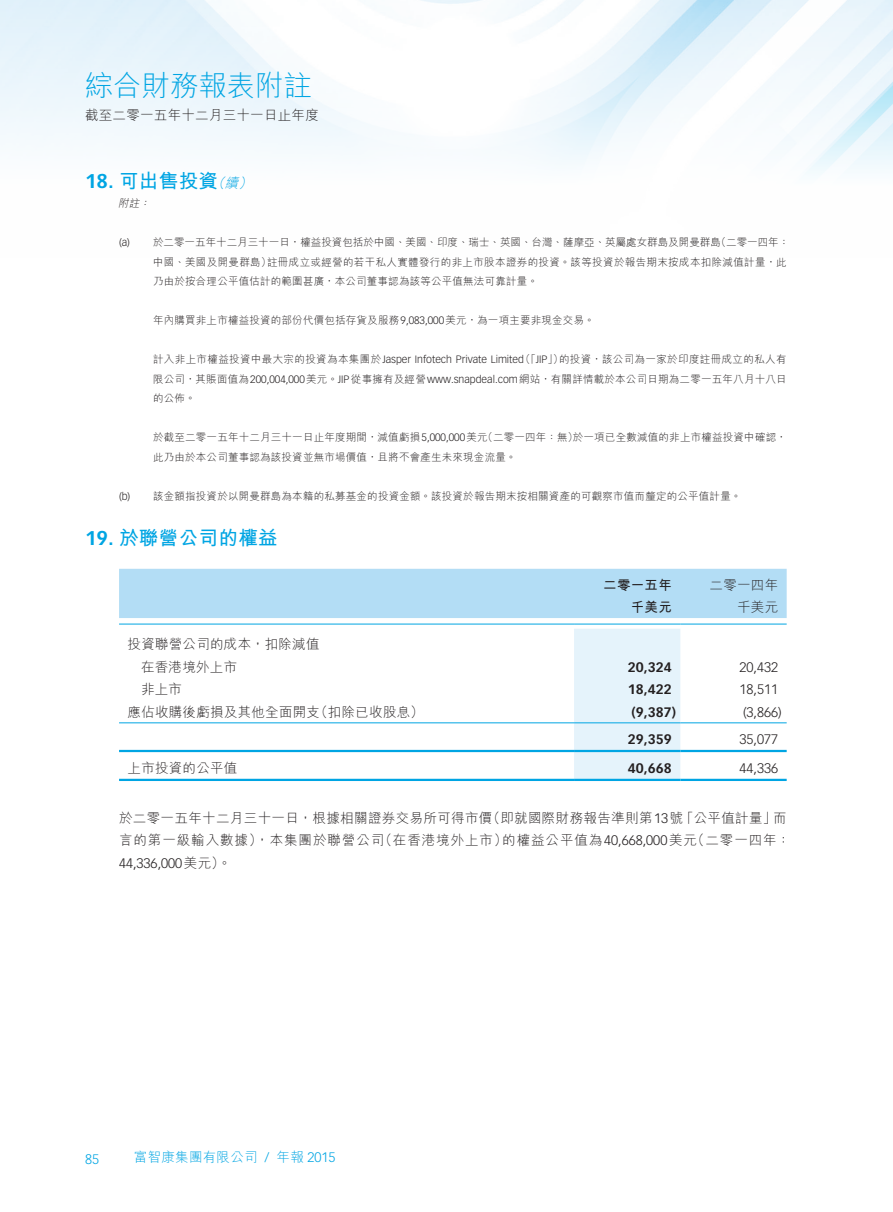
<style>
.page{position:relative;width:893px;height:1212px;background:#fff}
.page>*{position:absolute;margin:0;border:0;box-sizing:border-box;transform-origin:0 0}
.t1{font:300 28.5px "M Hei HK";letter-spacing:-.005em;color:#00a5e3}
._01_H1{font:700 19.5px "M Hei HK";letter-spacing:.02em;color:#00a5e3}
._00_txt{font:300 13.5px/22.5px "M Hei HK";letter-spacing:.025em;color:#231f20}
._50_Table_txt{font:300 13.5px "M Hei HK";letter-spacing:.02em;color:#231f20}
._50_Table_txt-2{font:700 13.5px "Vectora LT Std";color:#231f20}
._50_Table_txt-3{font:300 13.5px "Vectora LT Std";color:#231f20}
.t2{font:300 13.5px "M Hei HK";letter-spacing:.02em;color:#00a5e3}
._50_Table_txt-4{font:700 13.5px "M Hei HK";letter-spacing:.02em;color:#231f20}
.t3{font:300 13.5px "Vectora LT Std";color:#00a5e3}
._06_Notes{font:300 10.5px/19.5px "M Hei HK";letter-spacing:.02em;color:#231f20}
._06_Notes-2{font:italic 300 10.5px "M Hei HK";color:#231f20}
.s1{font-family:"Vectora LT Std"}
.s2{font-weight:300;font-style:italic;font-size:13.5px}
</style>
<div class="page">
<img style="left:0;top:0;width:893px;height:175px">
<div style="left:119px;top:569px;width:668px;height:49px;background:#b3ddf5"></div>
<div style="left:574px;top:629px;width:106px;height:150px;background:#e5f3fb"></div>
<hr style="left:119px;top:624px;width:455px;height:1px;background:#00a5e3">
<hr style="left:574px;top:624px;width:106px;height:1px;background:#00a5e3">
<hr style="left:680px;top:624px;width:107px;height:1px;background:#00a5e3">
<hr style="left:119px;top:722px;width:455px;height:1px;background:#00a5e3">
<hr style="left:574px;top:722px;width:106px;height:1px;background:#00a5e3">
<hr style="left:680px;top:722px;width:107px;height:1px;background:#00a5e3">
<hr style="left:119px;top:750px;width:455px;height:2px;background:#00a5e3">
<hr style="left:574px;top:750px;width:106px;height:2px;background:#00a5e3">
<hr style="left:680px;top:750px;width:107px;height:2px;background:#00a5e3">
<hr style="left:119px;top:779px;width:455px;height:2px;background:#00a5e3">
<hr style="left:574px;top:779px;width:106px;height:2px;background:#00a5e3">
<hr style="left:680px;top:779px;width:107px;height:2px;background:#00a5e3">
<h1 class="t1" style="left:85px;top:71px;width:229px">綜合財務報表附註</h1>
<p class="_00_txt" style="left:85px;top:104px;width:235px">截至二零一五年十二月三十一日止年度</p>
<p class="_01_H1" style="left:85px;top:166px;width:171px"><span class="s1">18.</span> 可出售投資<span class="s2">（續）</span></p>
<p class="_06_Notes-2" style="left:118px;top:198px;width:35px">附註：</p>
<p class="_06_Notes" style="left:153px;top:232px;width:638px;text-indent:-34px"><span class="s1">(a)</span> 於二零一五年十二月三十一日，權益投資包括於中國、美國、印度、瑞士、英國、台灣、薩摩亞、英屬處女群島及開曼群島（二零一四年：中國、美國及開曼群島）註冊成立或經營的若干私人實體發行的非上市股本證券的投資。該等投資於報告期末按成本扣除減值計量，此乃由於按合理公平值估計的範圍甚廣，本公司董事認為該等公平值無法可靠計量。</p>
<p class="_06_Notes" style="left:153px;top:310px;width:443px">年內購買非上市權益投資的部份代價包括存貨及服務<span class="s1">9,083,000</span>美元，為一項主要非現金交易。</p>
<p class="_06_Notes" style="left:153px;top:349px;width:635px;text-align:justify">計入非上市權益投資中最大宗的投資為本集團於<span class="s1">Jasper Infotech Private Limited</span>（「<span class="s1">JIP</span>」）的投資，該公司為一家於印度註冊成立的私人有限公司，其賬面值為<span class="s1">200,004,000</span>美元。<span class="s1">JIP</span>從事擁有及經營<span class="s1">www.snapdeal.com</span>網站，有關詳情載於本公司日期為二零一五年八月十八日的公佈。</p>
<p class="_06_Notes" style="left:153px;top:427px;width:635px">於截至二零一五年十二月三十一日止年度期間，減值虧損<span class="s1">5,000,000</span>美元（二零一四年：無）於一項已全數減值的非上市權益投資中確認，此乃由於本公司董事認為該投資並無市場價值，且將不會產生未來現金流量。</p>
<p class="_06_Notes" style="left:119px;top:486px;width:624px"><span class="s1">(b)</span> 該金額指投資於以開曼群島為本籍的私募基金的投資金額。該投資於報告期末按相關資產的可觀察市值而釐定的公平值計量。</p>
<p class="_01_H1" style="left:85px;top:523px;width:194px"><span class="s1">19.</span> 於聯營公司的權益</p>
<p class="_50_Table_txt-4" style="left:603px;top:575px;width:70px">二零一五年</p>
<p class="_50_Table_txt" style="left:710px;top:578px;width:70px">二零一四年</p>
<p class="_50_Table_txt-4" style="left:631px;top:597px;width:43px">千美元</p>
<p class="_50_Table_txt" style="left:737px;top:600px;width:43px">千美元</p>
<p class="_50_Table_txt" style="left:128px;top:638px;width:193px">投資聯營公司的成本，扣除減值</p>
<p class="_50_Table_txt" style="left:141px;top:660px;width:98px">在香港境外上市</p>
<p class="_50_Table_txt-2" style="left:628px;top:659px;width:45px">20,324</p>
<p class="_50_Table_txt-3" style="left:740px;top:659px;width:40px">20,432</p>
<p class="_50_Table_txt" style="left:141px;top:683px;width:43px">非上市</p>
<p class="_50_Table_txt-2" style="left:628px;top:681px;width:45px">18,422</p>
<p class="_50_Table_txt-3" style="left:740px;top:682px;width:40px">18,511</p>
<p class="_50_Table_txt" style="left:128px;top:705px;width:298px">應佔收購後虧損及其他全面開支（扣除已收股息）</p>
<p class="_50_Table_txt-2" style="left:632px;top:704px;width:46px">(9,387)</p>
<p class="_50_Table_txt-3" style="left:743px;top:704px;width:40px">(3,866)</p>
<p class="_50_Table_txt-2" style="left:628px;top:731px;width:45px">29,359</p>
<p class="_50_Table_txt-3" style="left:740px;top:731px;width:40px">35,077</p>
<p class="_50_Table_txt" style="left:128px;top:761px;width:111px">上市投資的公平值</p>
<p class="_50_Table_txt-2" style="left:628px;top:760px;width:45px">40,668</p>
<p class="_50_Table_txt-3" style="left:740px;top:760px;width:40px">44,336</p>
<p class="_00_txt" style="left:119px;top:806px;width:673px">於二零一五年十二月三十一日，根據相關證券交易所可得市價（即就國際財務報告準則第<span class="s1">13</span>號「公平值計量」而言的第一級輸入數據），本集團於聯營公司（在香港境外上市）的權益公平值為<span class="s1">40,668,000</span>美元（二零一四年：<br><span class="s1">44,336,000</span>美元）。</p>
<p class="t3" style="left:85px;top:1151px;width:16px">85</p>
<p class="t2" style="left:134px;top:1150px;width:203px">富智康集團有限公司 <span class="s1">/</span> 年報 <span class="s1">2015</span></p>
</div>
